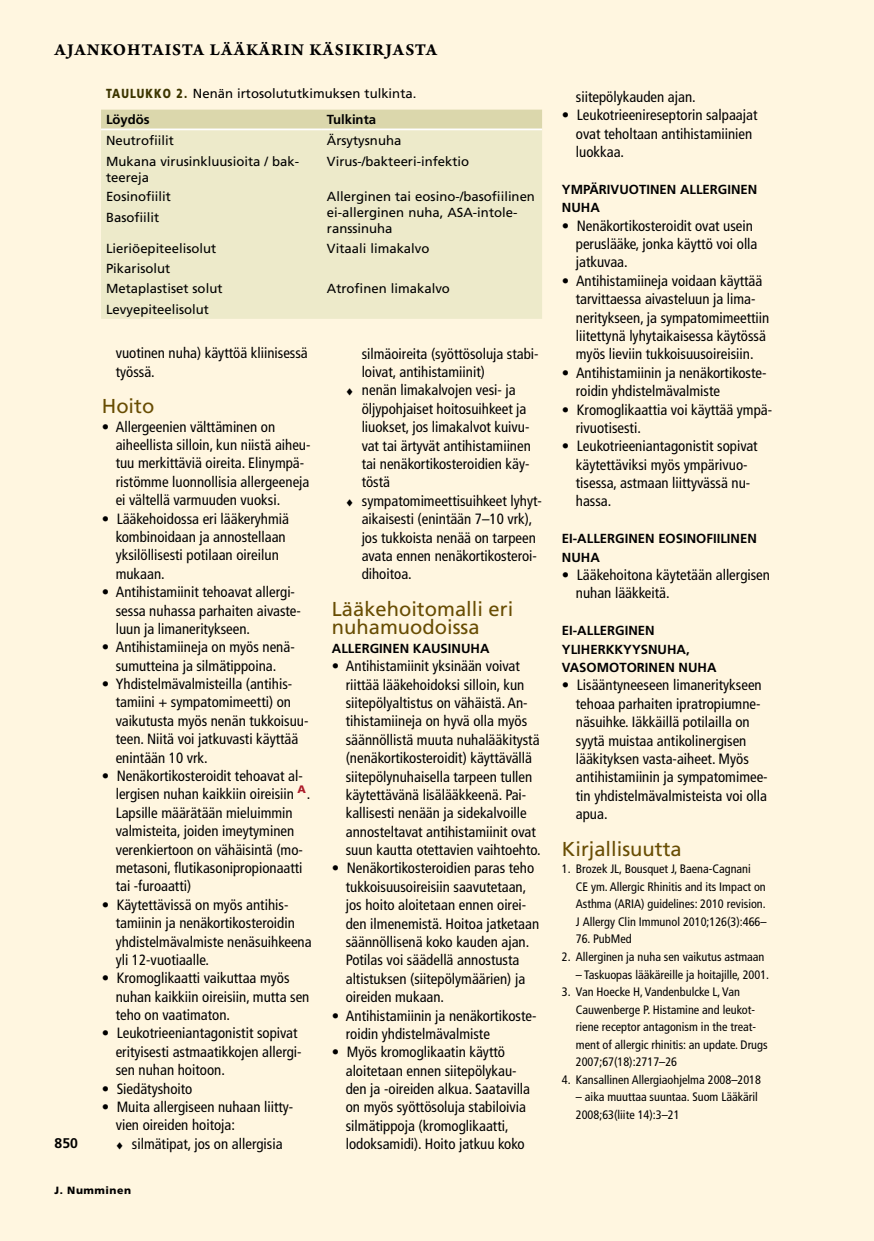
<style>
.page{position:relative;width:874px;height:1241px;background:#fff}
.page>*{position:absolute;margin:0;border:0;box-sizing:border-box;transform-origin:0 0}
.t1{font:20.12px/18.4px "Frutiger LT Std";color:#684d03}
.t2{font:17.5px "Arno Pro Bold Sm Text";letter-spacing:.05em;color:#000}
.t3{font:condensed 14.88px/18.4px "Frutiger LT Std";color:#000}
.t4{font:700 14px "Frutiger LT Std";color:#000}
.t5{font:13.12px/20.7px "Frutiger LT Std";color:#000}
.t6{font:700 13.12px/18.4px "Frutiger LT Std";color:#000}
.t7{font:condensed 12.25px/17.5px "Frutiger LT Std";color:#000}
.t8{font:900 10.5px "Frutiger LT Std";letter-spacing:.05em;color:#000}
.s1{font-weight:900;color:#3c3500}
.s2{font-weight:700}
</style>
<div class="page">
<div style="left:0;top:0;width:873px;height:1240px;background:#fff6e0"></div>
<div style="left:101px;top:110px;width:441px;height:18px;background:#dbd7ac"></div>
<div style="left:101px;top:130px;width:441px;height:189px;background:#edeaca"></div>
<hr style="left:101px;top:128px;width:221px;height:2px;background:#fff">
<hr style="left:322px;top:128px;width:220px;height:2px;background:#fff">
<p class="t2" style="left:55px;top:39px;width:384px">AJANKOHTAISTA LÄÄKÄRIN KÄSIKIRJASTA</p>
<p class="t5" style="left:106px;top:80px;width:312px;line-height:26.8px"><span class="s1">TAULUKKO 2.</span> Nenän irtosolututkimuksen tulkinta.<br><span class="s2">Löydös</span></p>
<p class="t6" style="left:327px;top:111px;width:51px">Tulkinta</p>
<p class="t4" style="left:55px;top:1134px;width:25px">850</p>
<p class="t5" style="left:106px;top:130px;width:194px">Neutrofiilit<br>Mukana virusinkluusioita / bak-</p>
<p class="t5" style="left:106px;top:167px;width:45px">teereja</p>
<p class="t5" style="left:327px;top:130px;width:144px">Ärsytysnuha<br>Virus-/bakteeri-infektio</p>
<p class="t5" style="left:106px;top:186px;width:66px">Eosinofiilit<br>Basofiilit</p>
<p class="t5" style="left:327px;top:189px;width:209px;line-height:15.8px">Allerginen tai eosino-/basofiilinen ei-allerginen nuha, ASA-intole&shy;ranssinuha</p>
<p class="t5" style="left:106px;top:238px;width:112px">Lieriöepiteelisolut<br>Pikarisolut</p>
<p class="t5" style="left:327px;top:238px;width:104px">Vitaali limakalvo</p>
<p class="t5" style="left:106px;top:278px;width:118px">Metaplastiset solut<br>Levyepiteelisolut</p>
<p class="t5" style="left:327px;top:278px;width:124px">Atrofinen limakalvo</p>
<p class="t3" style="left:361px;top:344px;width:178px">silmäoireita (syöttösoluja stabi-</p>
<p class="t3" style="left:361px;top:363px;width:125px">loivat, antihistamiinit)</p>
<p class="t3" style="left:345px;top:381px;width:172px">♦ nenän limakalvojen vesi- ja</p>
<p class="t3" style="left:361px;top:399px;width:166px">öljypohjaiset hoitosuihkeet ja</p>
<p class="t3" style="left:361px;top:418px;width:169px">liuokset, jos limakalvot kuivu-</p>
<p class="t3" style="left:361px;top:436px;width:171px">vat tai ärtyvät antihistamiinen</p>
<p class="t3" style="left:361px;top:454px;width:169px">tai nenäkortikosteroidien käy-</p>
<p class="t3" style="left:361px;top:473px;width:30px">töstä</p>
<p class="t3" style="left:345px;top:491px;width:198px">♦ sympatomimeettisuihkeet lyhyt-</p>
<p class="t3" style="left:361px;top:510px;width:172px">aikaisesti (enintään 7–10 vrk),</p>
<p class="t3" style="left:361px;top:528px;width:176px">jos tukkoista nenää on tarpeen</p>
<p class="t3" style="left:361px;top:546px;width:177px">avata ennen nenäkortikosteroi-</p>
<p class="t3" style="left:361px;top:565px;width:52px">dihoitoa.</p>
<h1 class="t1" style="left:332px;top:600px;width:183px">Lääkehoitomalli eri nuhamuodoissa</h1>
<p class="t6" style="left:332px;top:639px;width:159px">ALLERGINEN KAUSINUHA</p>
<p class="t3" style="left:345px;top:657px;width:196px;text-indent:-14px">• Antihistamiinit yksinään voivat riittää lääkehoidoksi silloin, kun siitepölyaltistus on vähäistä. An&shy;tihistamiineja on hyvä olla myös säännöllistä muuta nuhalääkitystä (nenäkortikosteroidit) käyttävällä siitepölynuhaisella tarpeen tullen käytettävänä lisälääkkeenä. Pai&shy;kallisesti nenään ja sidekalvoille annosteltavat antihistamiinit ovat suun kautta otettavien vaihtoehto.</p>
<p class="t3" style="left:345px;top:859px;width:195px;text-indent:-14px">• Nenäkortikosteroidien paras teho tukkoisuusoireisiin saavutetaan, jos hoito aloitetaan ennen oirei&shy;den ilmenemistä. Hoitoa jatketaan säännöllisenä koko kauden ajan.<br>Potilas voi säädellä annostusta altistuksen (siitepölymäärien) ja oireiden mukaan.</p>
<p class="t3" style="left:345px;top:1006px;width:192px;text-indent:-14px">• Antihistamiinin ja nenäkortikoste&shy;roidin yhdistelmävalmiste</p>
<p class="t3" style="left:345px;top:1042px;width:186px;text-indent:-14px">• Myös kromoglikaatin käyttö aloitetaan ennen siitepölykau&shy;den ja -oireiden alkua. Saatavilla on myös syöttösoluja stabiloivia silmätippoja (kromoglikaatti, lodoksamidi). Hoito jatkuu koko</p>
<p class="t3" style="left:116px;top:344px;width:193px">vuotinen nuha) käyttöä kliinisessä työssä.</p>
<h1 class="t1" style="left:102px;top:397px;width:54px">Hoito</h1>
<p class="t3" style="left:116px;top:417px;width:196px;text-indent:-14px">• Allergeenien välttäminen on aiheellista silloin, kun niistä aiheu&shy;tuu merkittäviä oireita. Elinympä&shy;ristömme luonnollisia allergeeneja ei vältellä varmuuden vuoksi.</p>
<p class="t3" style="left:116px;top:509px;width:175px;text-indent:-14px">• Lääkehoidossa eri lääkeryhmiä kombinoidaan ja annostellaan yksilöllisesti potilaan oireilun mukaan.</p>
<p class="t3" style="left:116px;top:583px;width:187px;text-indent:-14px">• Antihistamiinit tehoavat allergi&shy;sessa nuhassa parhaiten aivaste&shy;luun ja limaneritykseen.</p>
<p class="t3" style="left:102px;top:638px;width:194px;text-align:center">• Antihistamiineja on myös nenä&shy;sumutteina ja silmätippoina.</p>
<p class="t3" style="left:116px;top:674px;width:194px;text-indent:-14px">• Yhdistelmävalmisteilla (antihis&shy;tamiini + sympatomimeetti) on vaikutusta myös nenän tukkoisuu&shy;teen. Niitä voi jatkuvasti käyttää enintään 10 vrk.</p>
<p class="t3" style="left:116px;top:766px;width:196px;text-indent:-14px">• Nenäkortikosteroidit tehoavat al&shy;lergisen nuhan kaikkiin oireisiin <sup>A</sup>.<br>Lapsille määrätään mieluimmin valmisteita, joiden imeytyminen verenkiertoon on vähäisintä (mo&shy;metasoni, flutikasonipropionaatti tai -furoaatti)</p>
<p class="t3" style="left:116px;top:895px;width:197px;text-indent:-14px">• Käytettävissä on myös antihis&shy;tamiinin ja nenäkortikosteroidin yhdistelmävalmiste nenäsuihkeena yli 12-vuotiaalle.</p>
<p class="t3" style="left:116px;top:968px;width:195px;text-indent:-14px">• Kromoglikaatti vaikuttaa myös nuhan kaikkiin oireisiin, mutta sen teho on vaatimaton.</p>
<p class="t3" style="left:116px;top:1023px;width:187px;text-indent:-14px">• Leukotrieeniantagonistit sopivat erityisesti astmaatikkojen allergi&shy;sen nuhan hoitoon.</p>
<p class="t3" style="left:102px;top:1079px;width:92px">• Siedätyshoito</p>
<p class="t3" style="left:115px;top:1097px;width:178px;text-indent:-13px">• Muita allergiseen nuhaan liitty&shy;vien oireiden hoitoja:<br>♦ silmätipat, jos on allergisia</p>
<p class="t8" style="left:55px;top:1183px;width:78px">J. Numminen</p>
<p class="t3" style="left:575px;top:88px;width:121px">siitepölykauden ajan.</p>
<p class="t3" style="left:575px;top:106px;width:183px;text-indent:-14px">• Leukotrieenireseptorin salpaajat ovat teholtaan antihistamiinien luokkaa.</p>
<p class="t6" style="left:561px;top:180px;width:197px">YMPÄRIVUOTINEN ALLERGINEN<br>NUHA</p>
<p class="t3" style="left:575px;top:216px;width:183px;text-indent:-14px">• Nenäkortikosteroidit ovat usein peruslääke, jonka käyttö voi olla jatkuvaa.</p>
<p class="t3" style="left:575px;top:271px;width:195px;text-indent:-14px">• Antihistamiineja voidaan käyttää tarvittaessa aivasteluun ja lima&shy;neritykseen, ja sympatomimeettiin liitettynä lyhytaikaisessa käytössä myös lieviin tukkoisuusoireisiin.</p>
<p class="t3" style="left:575px;top:363px;width:192px;text-indent:-14px">• Antihistamiinin ja nenäkortikoste&shy;roidin yhdistelmävalmiste</p>
<p class="t3" style="left:575px;top:400px;width:198px;text-indent:-14px">• Kromoglikaattia voi käyttää ympä&shy;rivuotisesti.</p>
<p class="t3" style="left:575px;top:437px;width:183px;text-indent:-14px">• Leukotrieeniantagonistit sopivat käytettäviksi myös ympärivuo&shy;tisessa, astmaan liittyvässä nu&shy;hassa.</p>
<p class="t6" style="left:561px;top:529px;width:196px">EI-ALLERGINEN EOSINOFIILINEN<br>NUHA</p>
<p class="t3" style="left:575px;top:565px;width:196px;text-indent:-14px">• Lääkehoitona käytetään allergisen nuhan lääkkeitä.</p>
<p class="t6" style="left:561px;top:621px;width:156px">EI-ALLERGINEN<br>YLIHERKKYYSNUHA,<br>VASOMOTORINEN NUHA</p>
<p class="t3" style="left:575px;top:676px;width:193px;text-indent:-14px">• Lisääntyneeseen limaneritykseen tehoaa parhaiten ipratropiumne&shy;näsuihke. Iäkkäillä potilailla on syytä muistaa antikolinergisen lääkityksen vasta-aiheet. Myös antihistamiinin ja sympatomimee&shy;tin yhdistelmävalmisteista voi olla apua.</p>
<h1 class="t1" style="left:561px;top:839px;width:121px">Kirjallisuutta</h1>
<p class="t7" style="left:575px;top:860px;width:192px;text-indent:-14px">1. Brozek JL, Bousquet J, Baena-Cagnani<br>CE ym. Allergic Rhinitis and its Impact on Asthma (ARIA) guidelines: 2010 revision.<br>J Allergy Clin Immunol 2010;126(3):466–</p>
<p class="t7" style="left:575px;top:930px;width:57px">76. PubMed</p>
<p class="t7" style="left:561px;top:947px;width:204px">2. Allerginen ja nuha sen vaikutus astmaan</p>
<p class="t7" style="left:575px;top:965px;width:195px">– Taskuopas lääkäreille ja hoitajille, 2001.</p>
<p class="t7" style="left:575px;top:982px;width:193px;text-indent:-14px">3. Van Hoecke H, Vandenbulcke L, Van Cauwenberge P. Histamine and leukot&shy;riene receptor antagonism in the treat&shy;ment of allergic rhinitis: an update. Drugs 2007;67(18):2717–26</p>
<p class="t7" style="left:561px;top:1070px;width:200px">4. Kansallinen Allergiaohjelma 2008–2018</p>
<p class="t7" style="left:575px;top:1087px;width:183px">– aika muuttaa suuntaa. Suom Lääkäril<br>2008;63(liite 14):3–21</p>
</div>
